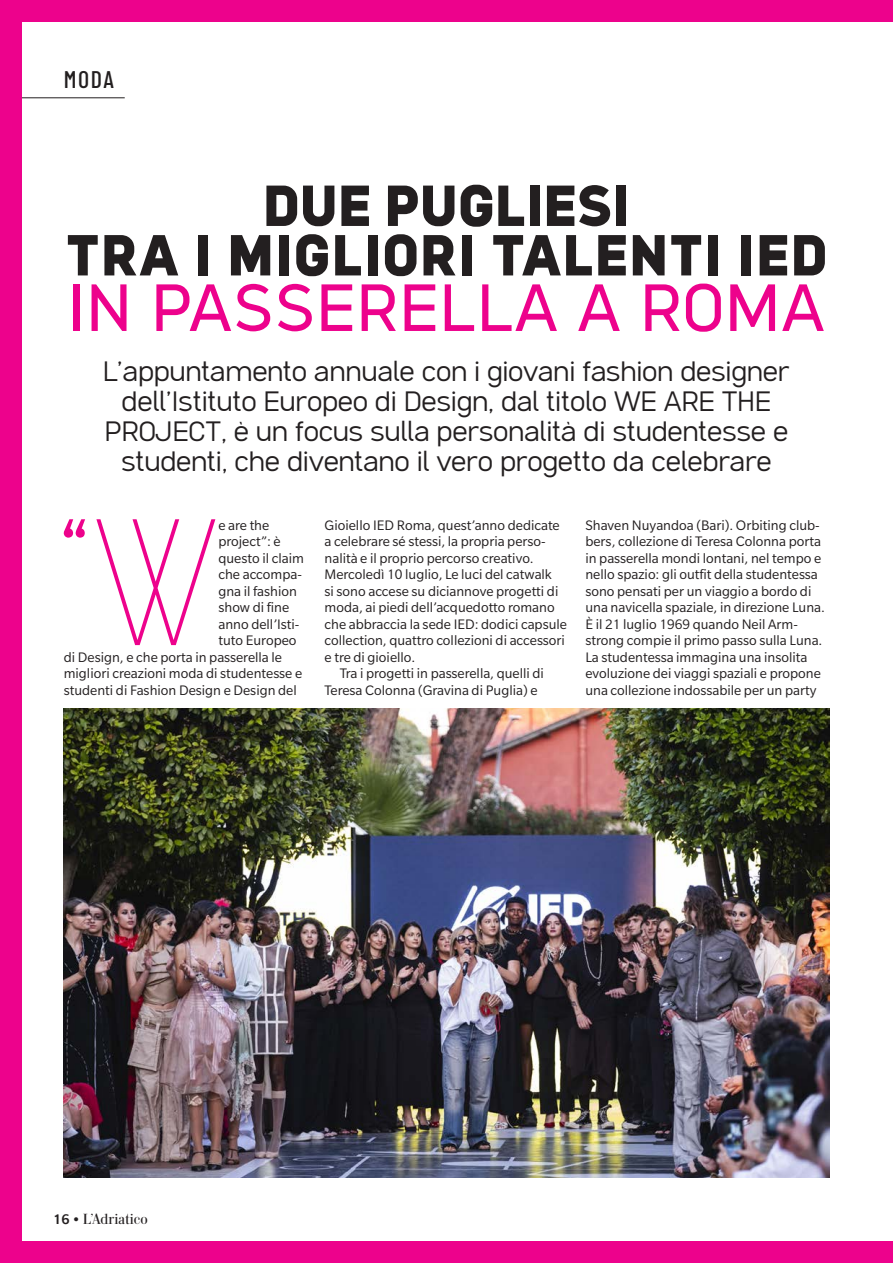
<style>
.page{position:relative;width:893px;height:1263px;background:#fff}
.page>*{position:absolute;margin:0;border:0;box-sizing:border-box;transform-origin:0 0}
.t1{font:100 182.4px "Compose";color:#ed028c}
.t2{font:500 67.5px "Compose";letter-spacing:.02em;color:#ed028c}
.t3{font:900 58.5px/49.5px "Compose";letter-spacing:.02em;color:#231f20;text-align:center}
.t4{font:28.5px/30px "Compose";letter-spacing:-.01em;color:#231f20;text-align:center}
.t5{font:500 24px "Barlow Condensed";color:#231f20}
.t6{font:15px/16.5px "Slate Pro";color:#231f20}
.t7{font:15px "Carmen";color:#231f20}
.s1{font-family:"Slate";font-weight:500}
</style>
<div class="page">
<hr style="left:0;top:97px;width:125px;height:1px;background:#231f20">
<div style="left:0;top:0;width:893px;height:21px;background:#ed028c"></div>
<div style="left:0;top:0;width:21px;height:1263px;background:#ed028c"></div>
<div style="left:0;top:1242px;width:893px;height:21px;background:#ed028c"></div>
<img style="left:64px;top:708px;width:765px;height:470px">
<h3 class="t5" style="left:64px;top:62px;width:52px">MODA</h3>
<h3 class="t3" style="left:66px;top:185px;width:763px">DUE PUGLIESI<br>TRA I MIGLIORI TALENTI IED</h3>
<h2 class="t2" style="left:68px;top:270px;width:758px">IN PASSERELLA A ROMA</h2>
<h3 class="t4" style="left:103px;top:358px;width:689px">L’appuntamento annuale con i giovani fashion designer dell’Istituto Europeo di Design, dal titolo WE ARE THE PROJECT, è un focus sulla personalità di studentesse e studenti, che diventano il vero progetto da celebrare</h3>
<h1 class="t1" style="left:56px;top:481px;width:184px">“W</h1>
<p class="t6" style="left:218px;top:516px;width:52px">e are the</p>
<p class="t6" style="left:218px;top:533px;width:64px">project”: è</p>
<p class="t6" style="left:218px;top:549px;width:87px">questo il claim</p>
<p class="t6" style="left:218px;top:566px;width:85px">che accompa-</p>
<p class="t6" style="left:218px;top:582px;width:80px">gna il fashion</p>
<p class="t6" style="left:218px;top:599px;width:72px">show di fine</p>
<p class="t6" style="left:218px;top:615px;width:83px">anno dell’Isti-</p>
<p class="t6" style="left:218px;top:632px;width:80px">tuto Europeo</p>
<p class="t6" style="left:64px;top:648px;width:220px">di Design, e che porta in passerella le</p>
<p class="t6" style="left:64px;top:665px;width:240px">migliori creazioni moda di studentesse e</p>
<p class="t6" style="left:64px;top:681px;width:234px">studenti di Fashion Design e Design del</p>
<p class="t6" style="left:325px;top:516px;width:237px">Gioiello IED Roma, quest’anno dedicate</p>
<p class="t6" style="left:325px;top:533px;width:223px">a celebrare sé stessi, la propria perso-</p>
<p class="t6" style="left:325px;top:549px;width:211px">nalità e il proprio percorso creativo.</p>
<p class="t6" style="left:325px;top:566px;width:229px">Mercoledì 10 luglio, Le luci del catwalk</p>
<p class="t6" style="left:325px;top:582px;width:235px">si sono accese su diciannove progetti di</p>
<p class="t6" style="left:325px;top:599px;width:232px">moda, ai piedi dell’acquedotto romano</p>
<p class="t6" style="left:325px;top:615px;width:244px">che abbraccia la sede IED: dodici capsule</p>
<p class="t6" style="left:325px;top:632px;width:242px">collection, quattro collezioni di accessori</p>
<p class="t6" style="left:325px;top:648px;width:92px">e tre di gioiello.</p>
<p class="t6" style="left:340px;top:665px;width:205px">Tra i progetti in passerella, quelli di</p>
<p class="t6" style="left:325px;top:681px;width:214px">Teresa Colonna (Gravina di Puglia) e</p>
<p class="t6" style="left:585px;top:516px;width:241px">Shaven Nuyandoa (Bari). Orbiting club&shy;bers, collezione di Teresa Colonna porta in passerella mondi lontani, nel tempo e nello spazio: gli outfit della studentessa sono pensati per un viaggio a bordo di una navicella spaziale, in direzione Luna.<br>È il 21 luglio 1969 quando Neil Arm&shy;strong compie il primo passo sulla Luna.<br>La studentessa immagina una insolita evoluzione dei viaggi spaziali e propone una collezione indossabile per un party</p>
<p class="t7" style="left:53px;top:1209px;width:96px"><span class="s1">16 •</span> L’Adriatico</p>
</div>
